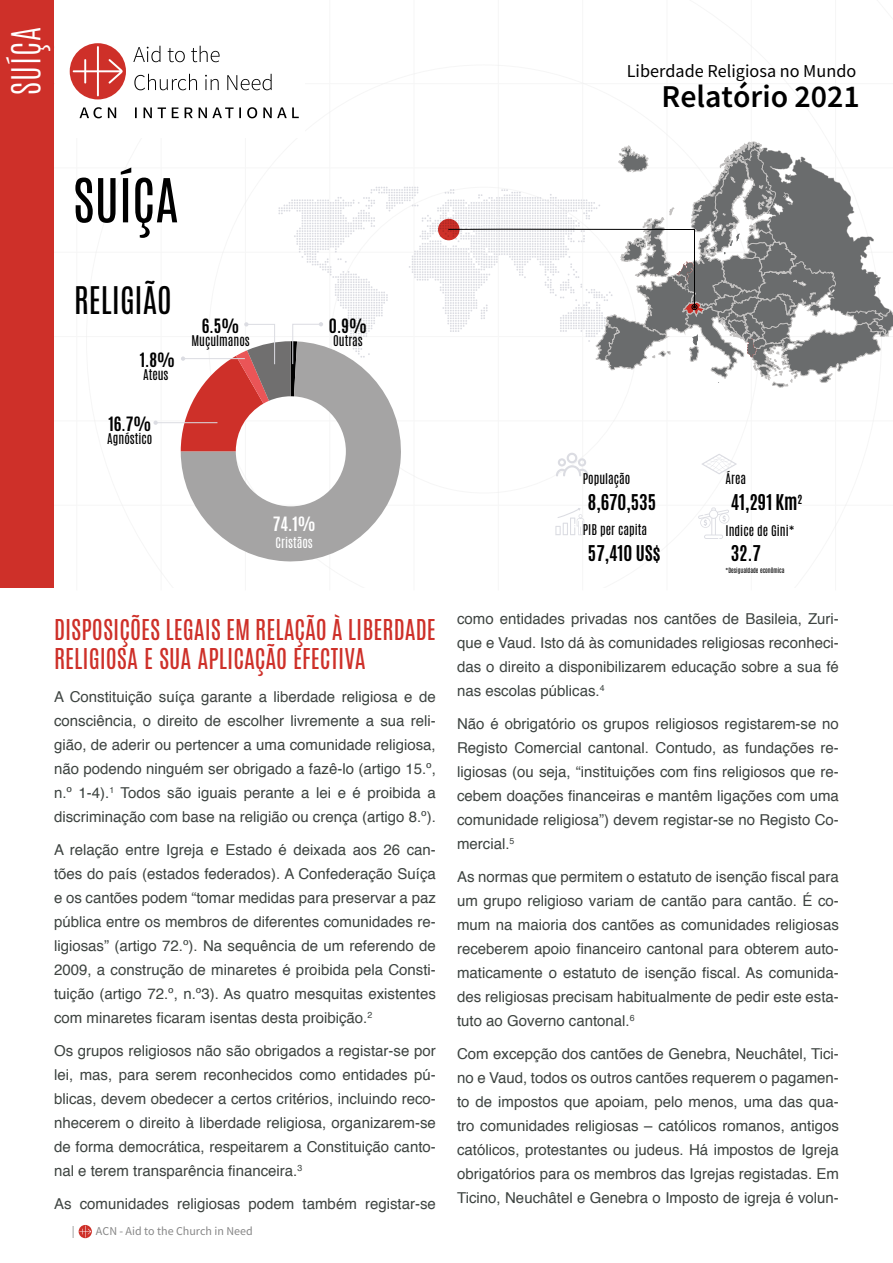
<style>
.page{position:relative;width:893px;height:1263px;background:#fff}
.page>*{position:absolute;margin:0;border:0;box-sizing:border-box;transform-origin:0 0}
.t1{font:51.45px "Antonio";color:#000}
.t2{font:300 33.3px "Antonio";letter-spacing:.025em;color:#fff}
.t3{font:600 31.8px "Source Sans Pro";color:#000}
.t4{font:31.8px "Antonio";color:#000}
.t5{font:24px/28.8px "Antonio";color:#ce3029}
.t6{font:700 18.15px "Antonio";color:#000}
.t7{font:18.15px "Source Sans Pro";color:#000}
.t8{font:700 16.5px "Antonio";color:#000}
.t9{font:700 16.5px "Antonio";color:#fff}
.t10{font:15px/24px "Helvetica";color:#3d4340;text-align:justify}
.t11{font:12.45px "Antonio";color:#000}
.t12{font:12.45px "Antonio";color:#fff}
.t13{font:12px "Source Sans Pro";color:#878787}
.t14{font:6px "Antonio";color:#000}
</style>
<div class="page">
<svg style="left:79px;top:1225px;width:12px;height:12px"></svg>
<hr style="left:77px;top:0;width:1px;height:590px;background:#ededed">
<hr style="left:161px;top:0;width:1px;height:590px;background:#ededed">
<hr style="left:245px;top:0;width:1px;height:590px;background:#ededed">
<hr style="left:329px;top:0;width:1px;height:590px;background:#ededed">
<hr style="left:414px;top:0;width:1px;height:590px;background:#ededed">
<hr style="left:498px;top:0;width:1px;height:590px;background:#ededed">
<hr style="left:582px;top:0;width:1px;height:590px;background:#ededed">
<hr style="left:667px;top:0;width:1px;height:590px;background:#ededed">
<hr style="left:751px;top:0;width:1px;height:590px;background:#ededed">
<hr style="left:835px;top:0;width:1px;height:590px;background:#ededed">
<hr style="left:12px;top:83px;width:881px;height:1px;background:#ededed">
<hr style="left:12px;top:168px;width:881px;height:1px;background:#ededed">
<hr style="left:12px;top:252px;width:881px;height:1px;background:#ededed">
<hr style="left:12px;top:336px;width:881px;height:1px;background:#ededed">
<hr style="left:12px;top:421px;width:881px;height:1px;background:#ededed">
<hr style="left:12px;top:505px;width:881px;height:1px;background:#ededed">
<div style="left:0;top:0;width:54px;height:587px;background:#ce3029"></div>
<div style="left:55px;top:0;width:249px;height:137px;background:#fff"></div>
<svg style="left:133px;top:46px;width:166px;height:72px"></svg>
<svg style="left:80px;top:107px;width:36px;height:11px"></svg>
<div style="left:70px;top:43px;width:56px;height:56px;background:#ce3029;border-radius:50%"></div>
<svg style="left:73px;top:46px;width:50px;height:50px"></svg>
<svg style="left:555px;top:508px;width:29px;height:27px"></svg>
<svg style="left:698px;top:507px;width:31px;height:32px"></svg>
<svg style="left:181px;top:477px;width:223px;height:88px;fill:#a5a4a4"></svg>
<svg style="left:181px;top:142px;width:712px;height:335px"></svg>
<hr style="left:183px;top:358px;width:62px;height:1px;background:#dbdce2">
<svg style="left:153px;top:421px;width:5px;height:4px"></svg>
<hr style="left:156px;top:422px;width:61px;height:1px;background:#dbdce2">
<h2 class="t2" style="left:2px;top:95px;width:69px;rotate:-90deg">SUÍÇA</h2>
<p class="t7" style="left:627px;top:60px;width:231px">Liberdade Religiosa no Mundo</p>
<h3 class="t3" style="left:662px;top:76px;width:200px">Relatório 2021</h3>
<h1 class="t1" style="left:73px;top:163px;width:108px">SUÍÇA</h1>
<h3 class="t4" style="left:74px;top:277px;width:99px">RELIGIÃO</h3>
<p class="t8" style="left:140px;top:347px;width:37px">1.8%</p>
<p class="t11" style="left:143px;top:365px;width:27px">Ateus</p>
<p class="t8" style="left:108px;top:411px;width:44px">16.7%</p>
<p class="t11" style="left:107px;top:429px;width:47px">Agnóstico</p>
<p class="t8" style="left:202px;top:313px;width:39px">6.5%</p>
<p class="t11" style="left:191px;top:331px;width:60px">Muçulmanos</p>
<p class="t8" style="left:329px;top:313px;width:39px">0.9%</p>
<p class="t11" style="left:333px;top:331px;width:31px">Outras</p>
<p class="t9" style="left:273px;top:511px;width:44px">74.1%</p>
<p class="t12" style="left:276px;top:533px;width:39px">Cristãos</p>
<h3 class="t5" style="left:54px;top:615px;width:383px">DISPOSIÇÕES LEGAIS EM RELAÇÃO À LIBERDADE<br>RELIGIOSA E SUA APLICAÇÃO EFECTIVA</h3>
<p class="t10" style="left:54px;top:685px;width:383px">A Constituição suíça garante a liberdade religiosa e de consciência, o direito de escolher livremente a sua reli&shy;gião, de aderir ou pertencer a uma comunidade religiosa, não podendo ninguém ser obrigado a fazê-lo (artigo 15.º, n.º 1-4).<sup>1</sup> Todos são iguais perante a lei e é proibida a discriminação com base na religião ou crença (artigo 8.º).</p>
<p class="t10" style="left:54px;top:838px;width:383px">A relação entre Igreja e Estado é deixada aos 26 can&shy;tões do país (estados federados). A Confederação Suíça e os cantões podem “tomar medidas para preservar a paz pública entre os membros de diferentes comunidades re&shy;ligiosas” (artigo 72.º). Na sequência de um referendo de 2009, a construção de minaretes é proibida pela Consti&shy;tuição (artigo 72.º, n.º3). As quatro mesquitas existentes com minaretes ficaram isentas desta proibição.<sup>2</sup></p>
<p class="t10" style="left:54px;top:1039px;width:383px">Os grupos religiosos não são obrigados a registar-se por lei, mas, para serem reconhecidos como entidades pú&shy;blicas, devem obedecer a certos critérios, incluindo reco&shy;nhecerem o direito à liberdade religiosa, organizarem-se de forma democrática, respeitarem a Constituição canto&shy;nal e terem transparência financeira.<sup>3</sup></p>
<p class="t10" style="left:54px;top:1192px;width:383px">As comunidades religiosas podem também registar-se</p>
<p class="t13" style="left:72px;top:1223px;width:4px">|</p>
<p class="t13" style="left:96px;top:1223px;width:158px">ACN - Aid to the Church in Need</p>
<p class="t11" style="left:583px;top:470px;width:49px">População</p>
<p class="t6" style="left:588px;top:488px;width:70px">8,670,535</p>
<p class="t11" style="left:583px;top:521px;width:66px">PIB per capita</p>
<p class="t6" style="left:588px;top:539px;width:74px">57,410 US$</p>
<p class="t11" style="left:726px;top:470px;width:22px">Área</p>
<p class="t6" style="left:731px;top:488px;width:73px">41,291 Km<sup>2</sup></p>
<p class="t11" style="left:726px;top:521px;width:71px">Indice de Gini*</p>
<p class="t14" style="left:726px;top:565px;width:61px">*Desigualdade econômica</p>
<p class="t6" style="left:731px;top:540px;width:32px">32.7</p>
<p class="t10" style="left:457px;top:607px;width:383px">como entidades privadas nos cantões de Basileia, Zuri&shy;que e Vaud. Isto dá às comunidades religiosas reconheci&shy;das o direito a disponibilizarem educação sobre a sua fé nas escolas públicas.<sup>4</sup></p>
<p class="t10" style="left:457px;top:712px;width:383px">Não é obrigatório os grupos religiosos registarem-se no Registo Comercial cantonal. Contudo, as fundações re&shy;ligiosas (ou seja, “instituições com fins religiosos que re&shy;cebem doações financeiras e mantêm ligações com uma comunidade religiosa”) devem registar-se no Registo Co&shy;mercial.<sup>5</sup></p>
<p class="t10" style="left:457px;top:865px;width:383px">As normas que permitem o estatuto de isenção fiscal para um grupo religioso variam de cantão para cantão. É co&shy;mum na maioria dos cantões as comunidades religiosas receberem apoio financeiro cantonal para obterem auto&shy;maticamente o estatuto de isenção fiscal. As comunida&shy;des religiosas precisam habitualmente de pedir este esta&shy;tuto ao Governo cantonal.<sup>6</sup></p>
<p class="t10" style="left:457px;top:1042px;width:383px">Com excepção dos cantões de Genebra, Neuchâtel, Tici&shy;no e Vaud, todos os outros cantões requerem o pagamen&shy;to de impostos que apoiam, pelo menos, uma das qua&shy;tro comunidades religiosas – católicos romanos, antigos católicos, protestantes ou judeus. Há impostos de Igreja obrigatórios para os membros das Igrejas registadas. Em Ticino, Neuchâtel e Genebra o Imposto de igreja é volun-</p>
</div>
